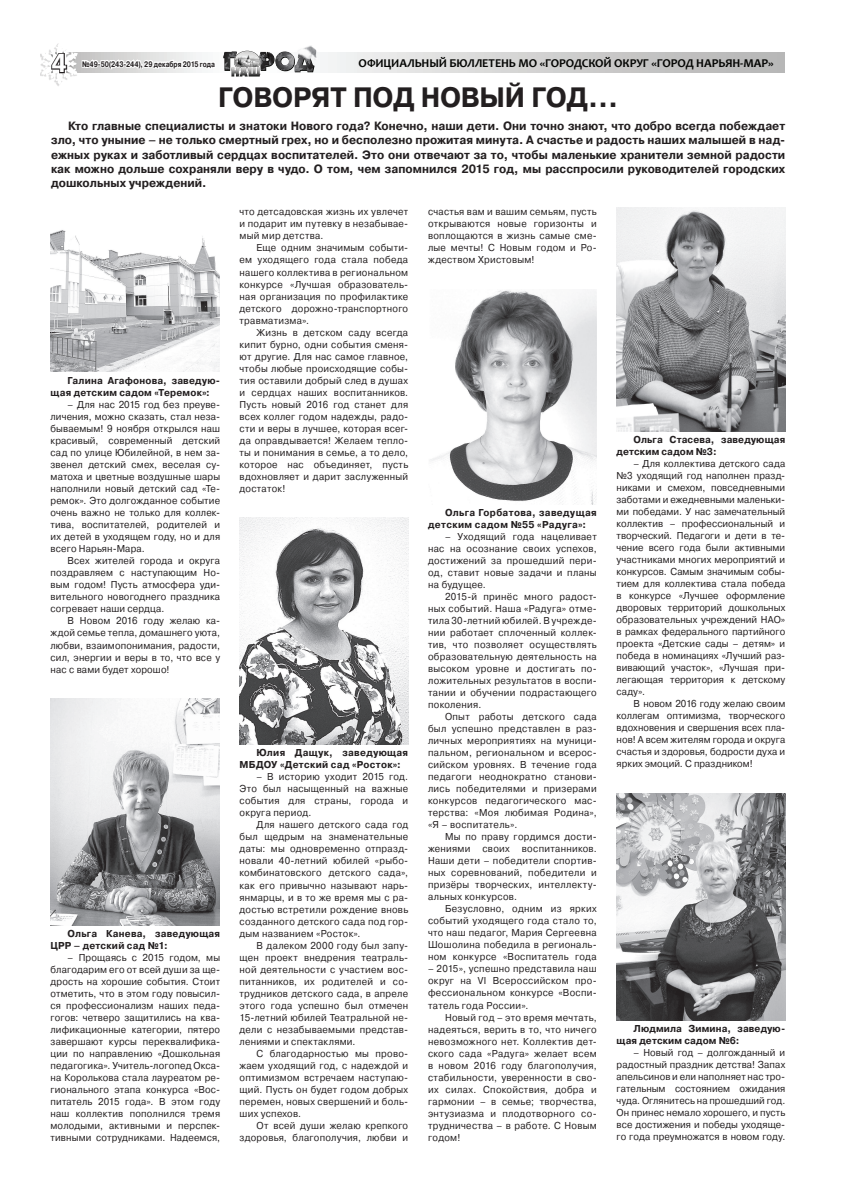
<style>
.page{position:relative;width:842px;height:1191px;background:#fff}
.page>*{position:absolute;margin:0;border:0;box-sizing:border-box;transform-origin:0 0}
.t1{font:700 28px "Pragmatica C";letter-spacing:-.015em;color:#231f20;scale:.95 1}
.t2{font:700 26px "Free Set C";color:#fff}
.t3{font:700 12px/14.4px "Pragmatica C";letter-spacing:.005em;color:#231f20;text-align:justify;scale:.95 1}
.t4{font:700 12px "Candara";letter-spacing:-.015em;color:#040503}
.t5{font:10px/12px "Pragmatica C";letter-spacing:.025em;color:#231f20;text-align:justify;scale:.95 1}
.t6{font:700 10px/12px "Pragmatica C";letter-spacing:.02em;color:#231f20;scale:.95 1}
.t7{font:700 8px "Pragmatica C";letter-spacing:-.005em;color:#231f20;scale:.8 1}
</style>
<div class="page">
<svg style="left:320px;top:53px;width:465px;height:20px;background:#d2d2d1"></svg>
<svg style="left:231px;top:65px;width:84px;height:12px"></svg>
<div style="left:40px;top:43px;width:37px;height:43px;background:#231f20;opacity:.17"></div>
<svg style="left:41px;top:43px;width:161px;height:42px"></svg>
<div style="left:221px;top:50px;width:93px;height:22px;background:#231f20;opacity:.26"></div>
<img style="left:295px;top:45px;width:26px;height:18px">
<img style="left:51px;top:230px;width:168px;height:141px">
<img style="left:51px;top:698px;width:168px;height:227px">
<img style="left:240px;top:517px;width:168px;height:227px">
<img style="left:430px;top:290px;width:167px;height:214px">
<img style="left:617px;top:208px;width:168px;height:223px">
<img style="left:617px;top:793px;width:168px;height:227px">
<h2 class="t2" style="left:51px;top:48px;width:17px">4</h2>
<p class="t7" style="left:82px;top:59px;width:168px">№49-50(243-244), 29 декабря 2015 года</p>
<p class="t4" style="left:359px;top:56px;width:417px">ОФИЦИАЛЬНЫЙ БЮЛЛЕТЕНЬ МО «ГОРОДСКОЙ ОКРУГ «ГОРОД НАРЬЯН-МАР»</p>
<h1 class="t1" style="left:218px;top:82px;width:423px">Говорят под Новый год…</h1>
<p class="t3" style="left:51px;top:118px;width:774px;text-indent:17px">Кто главные специалисты и знатоки Нового года? Конечно, наши дети. Они точно знают, что добро всегда побеждает зло, что уныние – не только смертный грех, но и бесполезно прожитая минута. А счастье и радость наших малышей в над&shy;ежных руках и заботливый сердцах воспитателей. Это они отвечают за то, чтобы маленькие хранители земной радости как можно дольше сохраняли веру в чудо. О том, чем запомнился 2015 год, мы расспросили руководителей городских дошкольных учреждений.</p>
<p class="t6" style="left:51px;top:375px;width:180px;text-indent:17px">Галина Агафонова, заведую&shy;щая детским садом «Теремок»:</p>
<p class="t5" style="left:51px;top:399px;width:180px;text-indent:17px">– Для нас 2015 год без преуве&shy;личения, можно сказать, стал неза&shy;бываемым! 9 ноября открылся наш красивый, современный детский сад по улице Юбилейной, в нем за&shy;звенел детский смех, веселая су&shy;матоха и цветные воздушные шары наполнили новый детский сад «Те&shy;ремок». Это долгожданное событие очень важно не только для коллек&shy;тива, воспитателей, родителей и их детей в уходящем году, но и для всего Нарьян-Мара.</p>
<p class="t5" style="left:51px;top:555px;width:180px;text-indent:17px">Всех жителей города и округа поздравляем с наступающим Но&shy;вым годом! Пусть атмосфера уди&shy;вительного новогоднего праздника согревает наши сердца.</p>
<p class="t5" style="left:51px;top:615px;width:180px;text-indent:17px">В Новом 2016 году желаю ка&shy;ждой семье тепла, домашнего уюта, любви, взаимопонимания, радости, сил, энергии и веры в то, что все у нас с вами будет хорошо!</p>
<p class="t5" style="left:240px;top:206px;width:179px">что детсадовская жизнь их увлечет и подарит им путевку в незабывае&shy;мый мир детства.</p>
<p class="t5" style="left:240px;top:242px;width:179px;text-indent:17px">Еще одним значимым событи&shy;ем уходящего года стала победа нашего коллектива в региональном конкурсе «Лучшая образователь&shy;ная организация по профилактике детского дорожно-транспортного травматизма».</p>
<p class="t5" style="left:240px;top:326px;width:179px;text-indent:17px">Жизнь в детском саду всегда кипит бурно, одни события сменя&shy;ют другие. Для нас самое главное, чтобы любые происходящие собы&shy;тия оставили добрый след в душах и сердцах наших воспитанников.<br>Пусть новый 2016 год станет для всех коллег годом надежды, радо&shy;сти и веры в лучшее, которая всег&shy;да оправдывается! Желаем тепло&shy;ты и понимания в семье, а то дело, которое нас объединяет, пусть вдохновляет и дарит заслуженный достаток!</p>
<p class="t6" style="left:68px;top:928px;width:162px">Ольга Канева, заведующая</p>
<p class="t6" style="left:51px;top:940px;width:8px">ЦРР</p>
<p class="t6" style="left:74px;top:940px;width:100px">– детский сад №1:</p>
<p class="t5" style="left:51px;top:952px;width:180px;text-indent:17px">– Прощаясь с 2015 годом, мы благодарим его от всей души за ще&shy;дрость на хорошие события. Стоит отметить, что в этом году повысил&shy;ся профессионализм наших педа&shy;гогов: четверо защитились на ква&shy;лификационные категории, пятеро завершают курсы переквалифика&shy;ции по направлению «Дошкольная педагогика». Учитель-логопед Окса&shy;на Королькова стала лауреатом ре&shy;гионального этапа конкурса «Вос&shy;питатель 2015 года». В этом году наш коллектив пополнился тремя молодыми, активными и перспек&shy;тивными сотрудниками. Надеемся,</p>
<p class="t6" style="left:257px;top:747px;width:161px">Юлия Дащук, заведующая</p>
<p class="t6" style="left:240px;top:759px;width:9px">МБДОУ</p>
<p class="t6" style="left:280px;top:759px;width:129px">«Детский сад «Росток»:</p>
<p class="t5" style="left:240px;top:771px;width:179px;text-indent:17px">– В историю уходит 2015 год.<br>Это был насыщенный на важные события для страны, города и округа период.</p>
<p class="t5" style="left:240px;top:819px;width:179px;text-indent:17px">Для нашего детского сада год был щедрым на знаменательные даты: мы одновременно отпразд&shy;новали 40-летний юбилей «рыбо&shy;комбинатовского детского сада», как его привычно называют нарь&shy;янмарцы, и в то же время мы с ра&shy;достью встретили рождение вновь созданного детского сада под гор&shy;дым названием «Росток».</p>
<p class="t5" style="left:240px;top:939px;width:179px;text-indent:17px">В далеком 2000 году был запу&shy;щен проект внедрения театраль&shy;ной деятельности с участием вос&shy;питанников, их родителей и со&shy;трудников детского сада, в апреле этого года успешно был отмечен 15-летний юбилей Театральной не&shy;дели с незабываемыми представ&shy;лениями и спектаклями.</p>
<p class="t5" style="left:240px;top:1047px;width:179px;text-indent:17px">С благодарностью мы прово&shy;жаем уходящий год, с надеждой и оптимизмом встречаем наступаю&shy;щий. Пусть он будет годом добрых перемен, новых свершений и боль&shy;ших успехов.</p>
<p class="t5" style="left:240px;top:1119px;width:179px;text-align:right">От всей души желаю крепкого здоровья, благополучия, любви и</p>
<p class="t5" style="left:428px;top:206px;width:179px">счастья вам и вашим семьям, пусть открываются новые горизонты и воплощаются в жизнь самые сме&shy;лые мечты! С Новым годом и Ро&shy;ждеством Христовым!</p>
<p class="t6" style="left:428px;top:507px;width:179px;text-indent:17px">Ольга Горбатова, заведущая детским садом №55 «Радуга»:</p>
<p class="t5" style="left:428px;top:531px;width:179px;text-indent:17px">– Уходящий года нацеливает нас на осознание своих успехов, достижений за прошедший пери&shy;од, ставит новые задачи и планы на будущее.</p>
<p class="t5" style="left:428px;top:591px;width:179px;text-indent:17px">2015-й принёс много радост&shy;ных событий. Наша «Радуга» отме&shy;тила 30-летний юбилей. В учрежде&shy;нии работает сплоченный коллек&shy;тив, что позволяет осуществлять образовательную деятельность на высоком уровне и достигать по&shy;ложительных результатов в воспи&shy;тании и обучении подрастающего поколения.</p>
<p class="t5" style="left:428px;top:711px;width:179px;text-indent:17px">Опыт работы детского сада был успешно представлен в раз&shy;личных мероприятиях на муници&shy;пальном, региональном и всерос&shy;сийском уровнях. В течение года педагоги неоднократно станови&shy;лись победителями и призерами конкурсов педагогического мас&shy;терства: «Моя любимая Родина», «Я – воспитатель».</p>
<p class="t5" style="left:428px;top:831px;width:179px;text-indent:17px">Мы по праву гордимся дости&shy;жениями своих воспитанников.<br>Наши дети – победители спортив&shy;ных соревнований, победители и призёры творческих, интеллекту&shy;альных конкурсов.</p>
<p class="t5" style="left:428px;top:903px;width:179px;text-indent:17px">Безусловно, одним из ярких событий уходящего года стало то, что наш педагог, Мария Сергеевна Шошолина победила в региональ&shy;ном конкурсе «Воспитатель года</p>
<p class="t5" style="left:428px;top:963px;width:179px">– 2015», успешно представила наш округ на VI Всероссийском про&shy;фессиональном конкурсе «Воспи&shy;татель года России».</p>
<p class="t5" style="left:428px;top:1011px;width:179px;text-indent:17px">Новый год – это время мечтать, надеяться, верить в то, что ничего невозможного нет. Коллектив дет&shy;ского сада «Радуга» желает всем в новом 2016 году благополучия, стабильности, уверенности в сво&shy;их силах. Спокойствия, добра и гармонии – в семье; творчества, энтузиазма и плодотворного со&shy;трудничества – в работе. С Новым годом!</p>
<p class="t6" style="left:617px;top:434px;width:179px;text-indent:17px">Ольга Стасева, заведующая детским садом №3:</p>
<p class="t5" style="left:617px;top:458px;width:179px;text-indent:17px">– Для коллектива детского сада №3 уходящий год наполнен празд&shy;никами и смехом, повседневными заботами и ежедневными маленьки&shy;ми победами. У нас замечательный коллектив – профессиональный и творческий. Педагоги и дети в те&shy;чение всего года были активными участниками многих мероприятий и конкурсов. Самым значимым собы&shy;тием для коллектива стала победа в конкурсе «Лучшее оформление дворовых территорий дошкольных образовательных учреждений НАО» в рамках федерального партийного проекта «Детские сады – детям» и победа в номинациях «Лучший раз&shy;вивающий участок», «Лучшая при&shy;легающая территория к детскому саду».</p>
<p class="t5" style="left:617px;top:698px;width:179px;text-indent:17px">В новом 2016 году желаю своим коллегам оптимизма, творческого вдохновения и свершения всех пла&shy;нов! А всем жителям города и округа счастья и здоровья, бодрости духа и ярких эмоций. С праздником!</p>
<p class="t6" style="left:617px;top:1022px;width:179px;text-indent:17px">Людмила Зимина, заведую&shy;щая детским садом №6:</p>
<p class="t5" style="left:617px;top:1046px;width:179px;text-indent:17px">– Новый год – долгожданный и радостный праздник детства! Запах апельсинов и ели наполняет нас тро&shy;гательным состоянием ожидания чуда. Оглянитесь на прошедший год.<br>Он принес немало хорошего, и пусть все достижения и победы уходяще&shy;го года преумножатся в новом году.</p>
</div>
